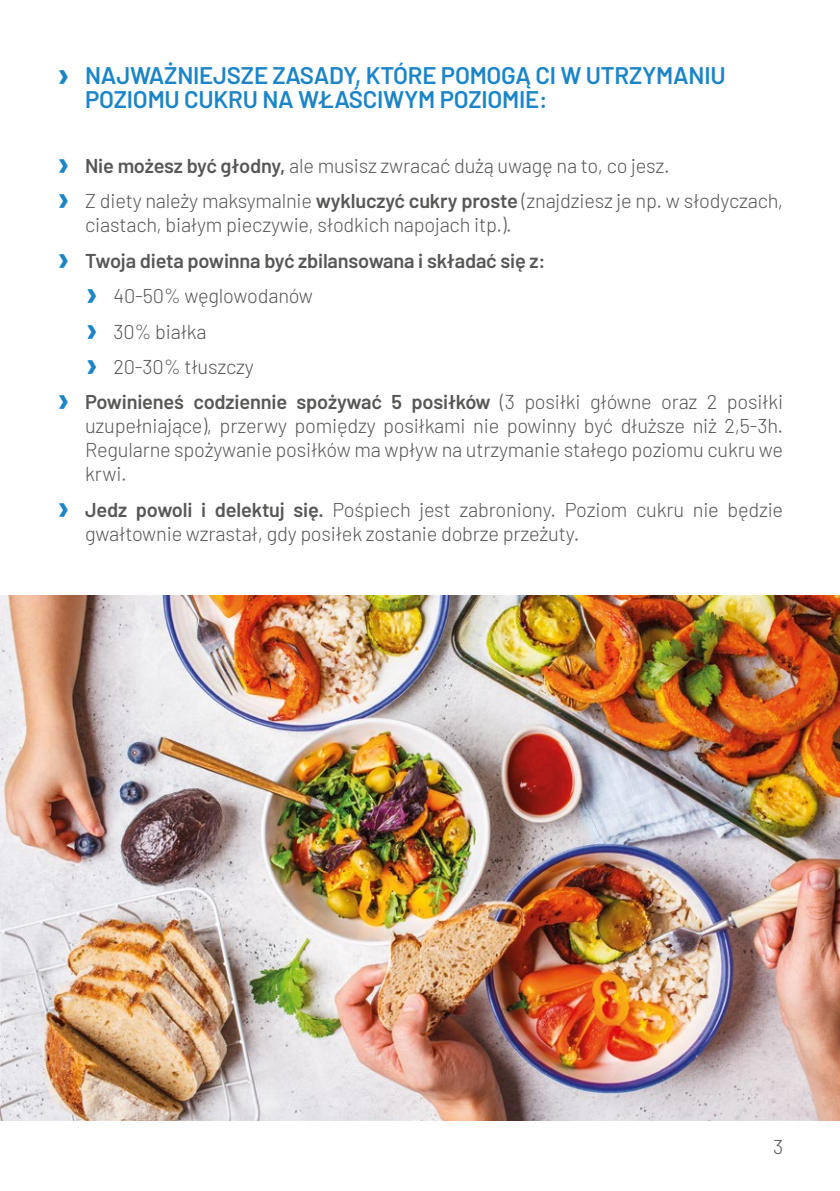
<style>
.page{position:relative;width:840px;height:1191px;background:#fff}
.page>*{position:absolute;margin:0;border:0;box-sizing:border-box;transform-origin:0 0}
.t1{font:600 24px/24px "Barlow";letter-spacing:-.01em;color:#1c85c8}
.t2{font:300 20px/24px "Barlow";letter-spacing:-.01em;color:#575756}
.t3{font:600 20px "Barlow";letter-spacing:-.01em;color:#575756}
.s1{font-weight:700;font-size:38px}
.s2{font-weight:700;font-size:38px;color:#1c85c8}
.s3{font-weight:600}
.s4{font-weight:300}
</style>
<div class="page">
<img style="left:0;top:595px;width:839px;height:525px">
<div style="left:0;top:892px;width:8px;height:240px;background:#000;opacity:.12"></div>
<p class="t1" style="left:85px;top:61px;width:641px;text-indent:-28px"><span class="s1">›</span> NAJWAŻNIEJSZE ZASADY, KTÓRE POMOGĄ CI W UTRZYMANIU<br>POZIOMU CUKRU NA WŁAŚCIWYM POZIOMIE:</p>
<p class="t2" style="left:57px;top:147px;width:727px;line-height:35.4px"><span class="s2">›</span> <span class="s3">Nie możesz być głodny,</span> ale musisz zwracać dużą uwagę na to, co jesz.<br><span class="s2">›</span> Z diety należy maksymalnie <span class="s3">wykluczyć cukry proste</span> (znajdziesz je np. w słodyczach,</p>
<p class="t2" style="left:85px;top:212px;width:428px">ciastach, białym pieczywie, słodkich napojach itp.).</p>
<p class="t3" style="left:57px;top:246px;width:490px"><span class="s2">›</span> Twoja dieta powinna być zbilansowana i składać się z:</p>
<p class="t2" style="left:85px;top:282px;width:229px"><span class="s2">›</span> 40-50% węglowodanów</p>
<p class="t2" style="left:85px;top:318px;width:123px"><span class="s2">›</span> 30% białka</p>
<p class="t2" style="left:85px;top:353px;width:170px"><span class="s2">›</span> 20-30% tłuszczy</p>
<p class="t3" style="left:57px;top:387px;width:727px"><span class="s2">›</span> Powinieneś codziennie spożywać 5 posiłków <span class="s4">(3 posiłki główne oraz 2 posiłki</span></p>
<p class="t2" style="left:85px;top:412px;width:699px;text-align:justify">uzupełniające), przerwy pomiędzy posiłkami nie powinny być dłuższe niż 2,5-3h.<br>Regularne spożywanie posiłków ma wpływ na utrzymanie stałego poziomu cukru we krwi.</p>
<p class="t2" style="left:85px;top:496px;width:699px;text-indent:-28px"><span class="s2">›</span> <span class="s3">Jedz powoli i delektuj się.</span> Pośpiech jest zabroniony. Poziom cukru nie będzie gwałtownie wzrastał, gdy posiłek zostanie dobrze przeżuty.</p>
<p class="t2" style="left:772px;top:1133px;width:12px">3</p>
</div>
